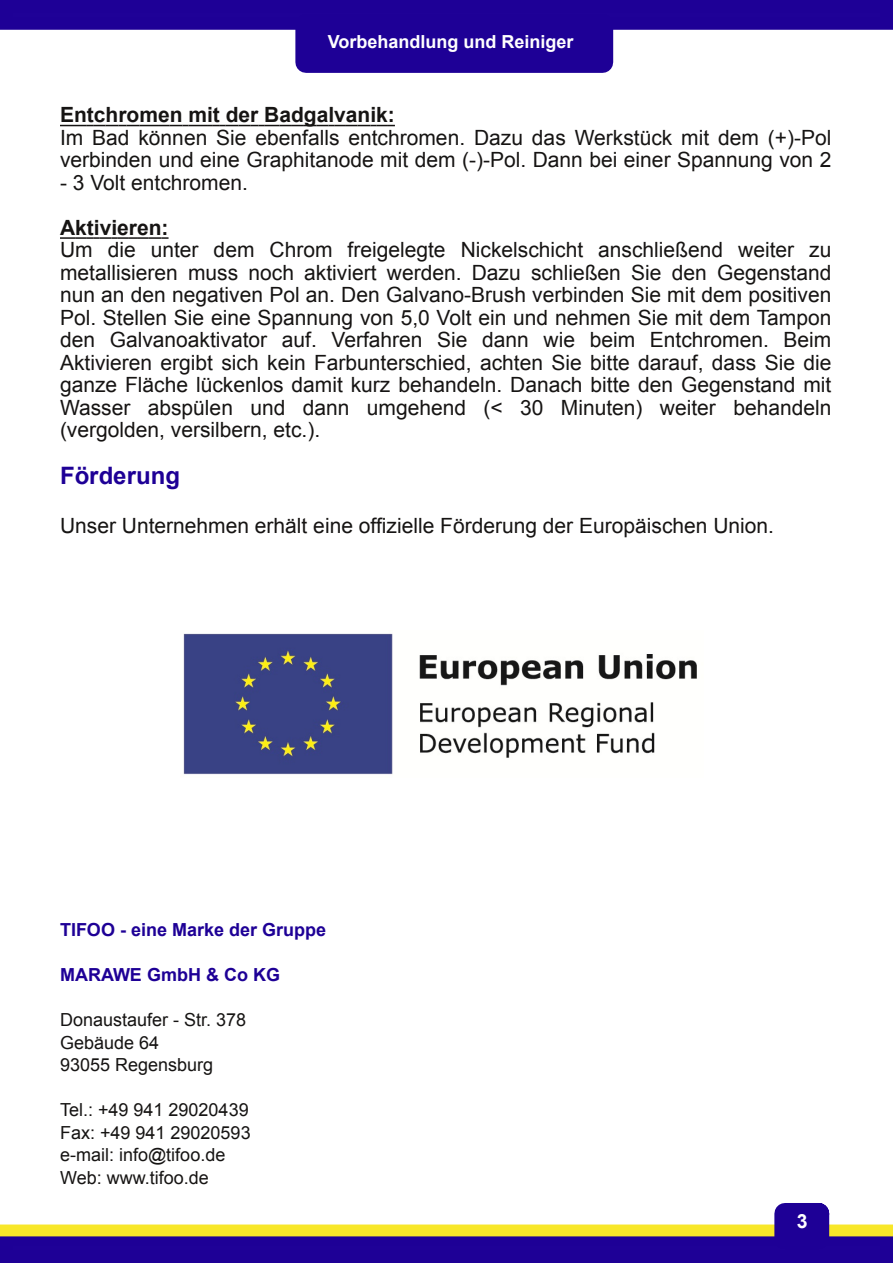
<style>
.page{position:relative;width:893px;height:1263px;background:#fff}
.page>*{position:absolute;margin:0;border:0;box-sizing:border-box;transform-origin:0 0}
.t1{font:700 24px "Arial";color:#1e0096}
.t2{font:21px/22.5px "Arial";color:#161413}
.t3{font:700 21px "Arial";color:#161413}
.t4{font:700 19.5px "Arial";color:#fff}
.t5{font:18px/22.5px "Arial";color:#161413}
.t6{font:700 18px "Arial";color:#1e0096}
.t7{font:700 18px "Arial";color:#fff}
</style>
<div class="page">
<div style="left:6px;top:6px;width:881px;height:17px;background:#1f0197"></div>
<div style="left:0;top:0;width:893px;height:30px;border:13px solid #1e0096"></div>
<div style="left:6px;top:1239px;width:881px;height:17px;background:#1f0197"></div>
<div style="left:0;top:1233px;width:893px;height:30px;border:13px solid #1e0096"></div>
<div style="left:1px;top:1225px;width:891px;height:10px;background:#f8e729"></div>
<div style="left:0;top:1224px;width:893px;height:12px;border:2px solid #f8e729"></div>
<div style="left:785px;top:1213px;width:34px;height:25px;background:#1e0096"></div>
<div style="left:774px;top:1203px;width:55px;height:46px;border:21px solid #1e0096"></div>
<img style="left:183px;top:633px;width:514px;height:142px">
<svg style="left:60px;top:125px;width:335px;height:1px"></svg>
<svg style="left:60px;top:237px;width:109px;height:2px"></svg>
<div style="left:306px;top:25px;width:297px;height:37px;background:#1e0096"></div>
<div style="left:295px;top:14px;width:318px;height:59px;border:21px solid #1e0096"></div>
<p class="t7" style="left:328px;top:32px;width:247px">Vorbehandlung und Reiniger</p>
<p class="t3" style="left:60px;top:103px;width:336px">Entchromen mit der Badgalvanik:</p>
<p class="t2" style="left:60px;top:126px;width:773px">Im Bad können Sie ebenfalls entchromen. Dazu das Werkstück mit dem (+)-Pol verbinden und eine Graphitanode mit dem (-)-Pol. Dann bei einer Spannung von 2</p>
<p class="t2" style="left:60px;top:171px;width:189px">- 3 Volt entchromen.</p>
<p class="t3" style="left:60px;top:216px;width:110px">Aktivieren:</p>
<p class="t2" style="left:60px;top:239px;width:773px;text-align:justify">Um die unter dem Chrom freigelegte Nickelschicht anschließend weiter zu metallisieren muss noch aktiviert werden. Dazu schließen Sie den Gegenstand nun an den negativen Pol an. Den Galvano-Brush verbinden Sie mit dem positiven Pol. Stellen Sie eine Spannung von 5,0 Volt ein und nehmen Sie mit dem Tampon den Galvanoaktivator auf. Verfahren Sie dann wie beim Entchromen. Beim Aktivieren ergibt sich kein Farbunterschied, achten Sie bitte darauf, dass Sie die ganze Fläche lückenlos damit kurz behandeln. Danach bitte den Gegenstand mit Wasser abspülen und dann umgehend (&lt; 30 Minuten) weiter behandeln (vergolden, versilbern, etc.).</p>
<p class="t1" style="left:60px;top:462px;width:121px">Förderung</p>
<p class="t2" style="left:60px;top:514px;width:716px">Unser Unternehmen erhält eine offizielle Förderung der Europäischen Union.</p>
<p class="t6" style="left:60px;top:920px;width:268px">TIFOO - eine Marke der Gruppe</p>
<p class="t6" style="left:60px;top:965px;width:221px">MARAWE GmbH &amp; Co KG</p>
<p class="t5" style="left:60px;top:1009px;width:188px">Donaustaufer - Str. 378<br>Gebäude 64<br>93055 Regensburg</p>
<p class="t5" style="left:60px;top:1099px;width:192px">Tel.: +49 941 29020439<br>Fax: +49 941 29020593 e-mail: info@tifoo.de<br>Web: www.tifoo.de</p>
<p class="t4" style="left:797px;top:1211px;width:12px">3</p>
</div>
